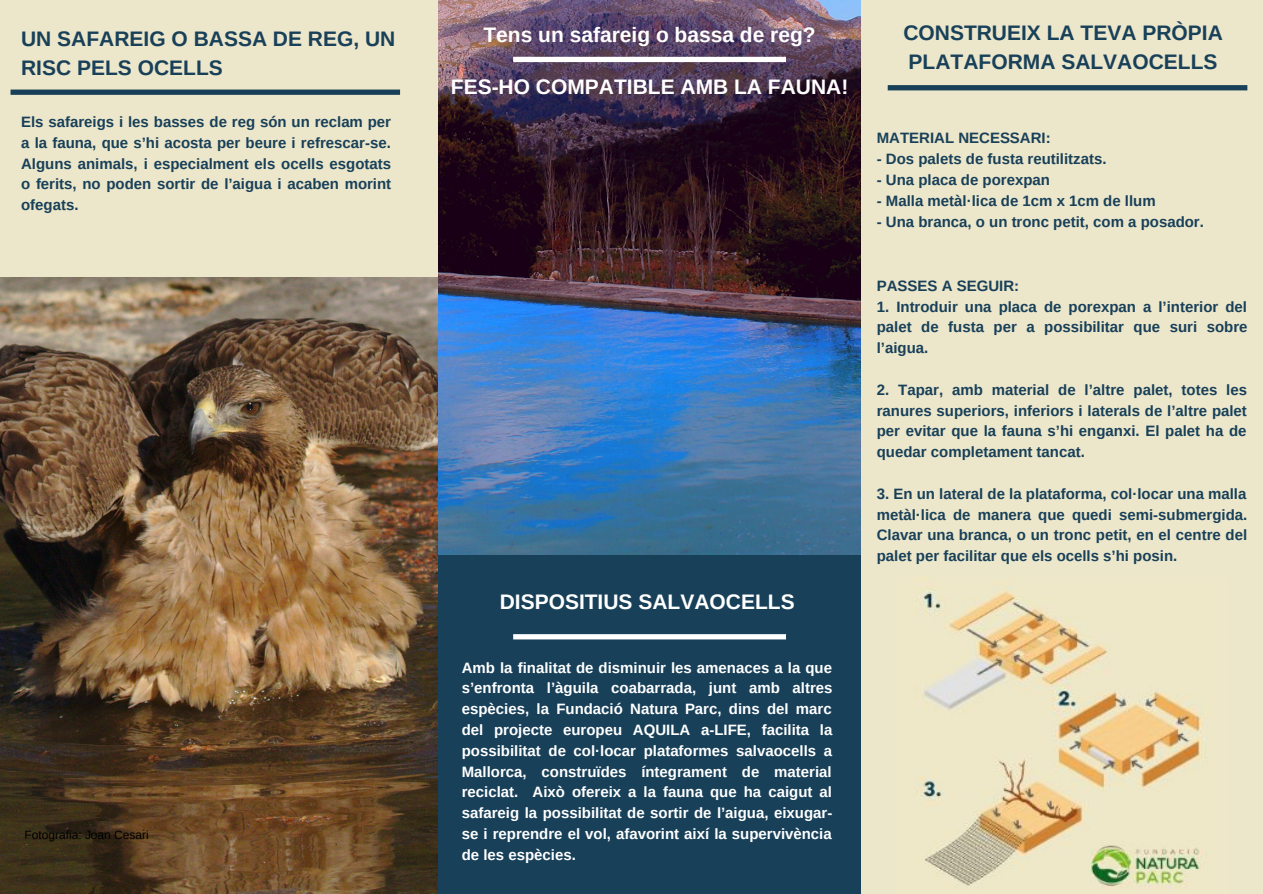
<style>
.page{position:relative;width:1263px;height:894px;background:#fff}
.page>*{position:absolute;margin:0;border:0;box-sizing:border-box;transform-origin:0 0}
.t1{font:700 21px/29.2px "Arimo";color:#184059}
.t2{font:700 21px "Arimo";color:#fff}
.t3{font:700 15px/20.7px "Arimo";color:#184059;text-align:justify}
.t4{font:700 15px/20.7px "Arimo";color:#fff;text-align:justify}
.t5{font:12px "Arimo";color:#000}
</style>
<div class="page">
<div style="left:0;top:0;width:1263px;height:893px;background:#ece6ca"></div>
<img style="left:0;top:145px;width:439px;height:748px">
<div style="left:0;top:0;width:438px;height:277px;background:#ece6ca"></div>
<div style="left:439px;top:554px;width:422px;height:339px;background:#184059"></div>
<img style="left:439px;top:0;width:421px;height:554px">
<svg style="left:513px;top:57px;width:273px;height:5px"></svg>
<svg style="left:513px;top:634px;width:273px;height:5px"></svg>
<svg style="left:11px;top:89px;width:389px;height:6px;background:#305265"></svg>
<svg style="left:888px;top:85px;width:359px;height:5px;background:#1c435b"></svg>
<img style="left:916px;top:577px;width:291px;height:312px">
<h1 class="t1" style="left:21px;top:24px;width:376px">UN SAFAREIG O BASSA DE REG, UN<br>RISC PELS OCELLS</h1>
<h1 class="t1" style="left:903px;top:18px;width:321px">CONSTRUEIX LA TEVA PRÒPIA<br>PLATAFORMA SALVAOCELLS</h1>
<h1 class="t2" style="left:483px;top:23px;width:334px">Tens un safareig o bassa de reg?</h1>
<h1 class="t2" style="left:451px;top:75px;width:399px">FES-HO COMPATIBLE AMB LA FAUNA!</h1>
<p class="t3" style="left:21px;top:111px;width:372px">Els safareigs i les basses de reg són un reclam per a la fauna, que s’hi acosta per beure i refrescar-se.<br>Alguns animals, i especialment els ocells esgotats o ferits, no poden sortir de l’aigua i acaben morint ofegats.</p>
<p class="t5" style="left:24px;top:828px;width:126px">Fotografia: Joan Cesari</p>
<h1 class="t2" style="left:500px;top:589px;width:296px">DISPOSITIUS SALVAOCELLS</h1>
<p class="t4" style="left:462px;top:656px;width:372px">Amb la finalitat de disminuir les amenaces a la que s’enfronta l’àguila coabarrada, junt amb altres espècies, la Fundació Natura Parc, dins del marc del projecte europeu AQUILA a-LIFE, facilita la possibilitat de col·locar plataformes salvaocells a Mallorca, construïdes íntegrament de material reciclat. Això ofereix a la fauna que ha caigut al safareig la possibilitat de sortir de l’aigua, eixugar&shy;se i reprendre el vol, afavorint així la supervivència de les espècies.</p>
<p class="t3" style="left:877px;top:128px;width:175px">MATERIAL NECESSARI:</p>
<p class="t3" style="left:877px;top:149px;width:231px">- Dos palets de fusta reutilitzats.</p>
<p class="t3" style="left:877px;top:169px;width:175px">- Una placa de porexpan</p>
<p class="t3" style="left:877px;top:190px;width:280px">- Malla metàl·lica de 1cm x 1cm de llum</p>
<p class="t3" style="left:877px;top:211px;width:329px">- Una branca, o un tronc petit, com a posador.</p>
<p class="t3" style="left:877px;top:275px;width:144px">PASSES A SEGUIR:</p>
<p class="t3" style="left:877px;top:296px;width:372px">1. Introduir una placa de porexpan a l’interior del palet de fusta per a possibilitar que suri sobre l’aigua.</p>
<p class="t3" style="left:877px;top:379px;width:372px">2. Tapar, amb material de l’altre palet, totes les ranures superiors, inferiors i laterals de l’altre palet per evitar que la fauna s’hi enganxi. El palet ha de quedar completament tancat.</p>
<p class="t3" style="left:877px;top:483px;width:372px">3. En un lateral de la plataforma, col·locar una malla metàl·lica de manera que quedi semi-submergida.<br>Clavar una branca, o un tronc petit, en el centre del palet per facilitar que els ocells s’hi posin.</p>
</div>
